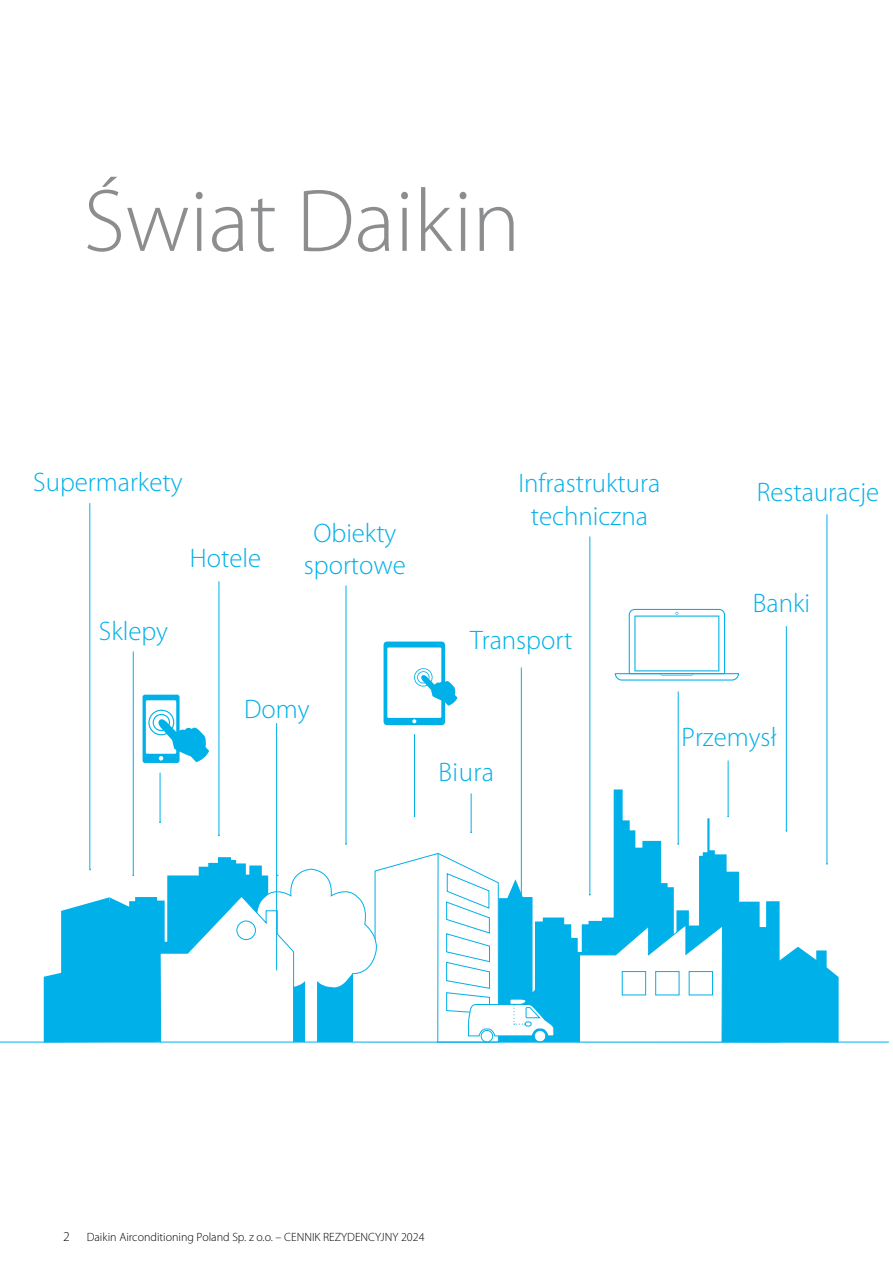
<style>
.page{position:relative;width:893px;height:1263px;background:#fff}
.page>*{position:absolute;margin:0;border:0;box-sizing:border-box;transform-origin:0 0}
.t1{font:300 89.55px "Myriad Pro";color:#8c8d8f}
.t2{font:300 26.85px/32.2px "Myriad Pro";color:#00b0e8;text-align:center}
.t3{font:300 12px "Myriad Pro";color:#000}
</style>
<div class="page">
<hr style="left:219px;top:582px;width:1px;height:253px;background:#00b0e8">
<hr style="left:786px;top:627px;width:1px;height:204px;background:#00b0e8">
<hr style="left:160px;top:773px;width:1px;height:49px;background:#00b0e8">
<hr style="left:414px;top:735px;width:1px;height:81px;background:#00b0e8">
<hr style="left:678px;top:692px;width:1px;height:152px;background:#00b0e8">
<svg style="left:615px;top:609px;width:124px;height:71px"></svg>
<svg style="left:384px;top:641px;width:73px;height:84px"></svg>
<svg style="left:143px;top:695px;width:66px;height:68px"></svg>
<svg style="left:520px;top:789px;width:260px;height:253px"></svg>
<svg style="left:579px;top:924px;width:260px;height:118px"></svg>
<div style="left:622px;top:971px;width:24px;height:24px;border:1px solid #00b0e8"></div>
<div style="left:655px;top:971px;width:24px;height:24px;border:1px solid #00b0e8"></div>
<div style="left:689px;top:971px;width:24px;height:24px;border:1px solid #00b0e8"></div>
<hr style="left:0;top:1042px;width:889px;height:1px;background:#00b0e8">
<hr style="left:521px;top:668px;width:1px;height:253px;background:#00b0e8">
<hr style="left:90px;top:504px;width:1px;height:365px;background:#00b0e8">
<hr style="left:827px;top:515px;width:1px;height:349px;background:#00b0e8">
<hr style="left:728px;top:761px;width:1px;height:55px;background:#00b0e8">
<hr style="left:590px;top:537px;width:1px;height:358px;background:#00b0e8">
<hr style="left:346px;top:586px;width:1px;height:258px;background:#00b0e8">
<hr style="left:133px;top:652px;width:1px;height:223px;background:#00b0e8">
<hr style="left:276px;top:724px;width:1px;height:246px;background:#00b0e8">
<svg style="left:44px;top:853px;width:510px;height:190px"></svg>
<hr style="left:471px;top:794px;width:1px;height:38px;background:#00b0e8">
<h1 class="t1" style="left:84px;top:172px;width:438px">Świat Daikin</h1>
<p class="t2" style="left:33px;top:466px;width:151px">Supermarkety</p>
<p class="t2" style="left:190px;top:542px;width:73px">Hotele</p>
<p class="t2" style="left:99px;top:615px;width:71px">Sklepy</p>
<p class="t2" style="left:304px;top:517px;width:104px">Obiekty sportowe</p>
<p class="t2" style="left:244px;top:693px;width:67px">Domy</p>
<p class="t2" style="left:518px;top:468px;width:143px">Infrastruktura techniczna</p>
<p class="t2" style="left:470px;top:624px;width:104px">Transport</p>
<p class="t2" style="left:757px;top:476px;width:124px">Restauracje</p>
<p class="t2" style="left:753px;top:587px;width:59px">Banki</p>
<p class="t2" style="left:438px;top:756px;width:57px">Biura</p>
<p class="t2" style="left:681px;top:722px;width:96px">Przemysł</p>
<p class="t3" style="left:87px;top:1230px;width:339px">Daikin Airconditioning Poland Sp. z o.o. – CENNIK REZYDENCYJNY 2024</p>
</div>
